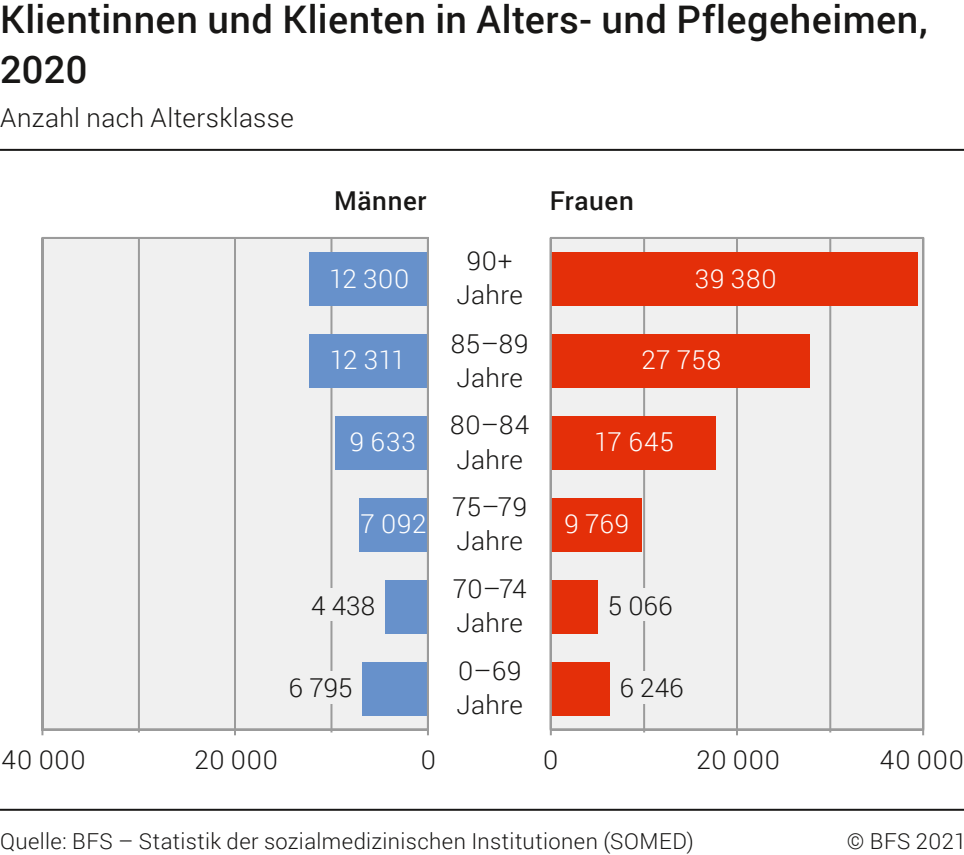
<style>
.page{position:relative;width:964px;height:855px;background:#fff}
.page>*{position:absolute;margin:0;border:0;box-sizing:border-box;transform-origin:0 0}
.t1{font:500 38px/50px "Roboto";letter-spacing:.01em;color:#181716}
.t2{font:300 26px/34px "Roboto";letter-spacing:.015em;color:#181716}
.t3{font:300 26px "Roboto";letter-spacing:.03em;color:#fff}
.t4{font:500 26px "Roboto";letter-spacing:.025em;color:#181716}
.t5{font:300 22px "Roboto";letter-spacing:.02em;color:#181716}
</style>
<div class="page">
<hr style="left:0;top:149px;width:963px;height:2px;background:#181716">
<hr style="left:0;top:808px;width:963px;height:2px;background:#181716">
<div style="left:41px;top:237px;width:388px;height:499px;background:#f0f0f0"></div>
<hr style="left:234px;top:238px;width:2px;height:491px;background:#9b9b9b">
<hr style="left:138px;top:238px;width:2px;height:491px;background:#9b9b9b">
<hr style="left:330px;top:238px;width:2px;height:491px;background:#9b9b9b">
<hr style="left:42px;top:728px;width:386px;height:2px;background:#9b9b9b">
<hr style="left:41px;top:238px;width:2px;height:491px;background:#9b9b9b">
<div style="left:309px;top:252px;width:119px;height:53px;background:#6791cb"></div>
<div style="left:309px;top:334px;width:119px;height:53px;background:#6791cb"></div>
<div style="left:335px;top:416px;width:93px;height:53px;background:#6791cb"></div>
<div style="left:360px;top:498px;width:68px;height:53px;background:#6791cb"></div>
<div style="left:385px;top:579px;width:43px;height:54px;background:#6791cb"></div>
<div style="left:362px;top:661px;width:66px;height:54px;background:#6791cb"></div>
<div style="left:549px;top:237px;width:375px;height:499px;background:#f0f0f0"></div>
<hr style="left:735px;top:238px;width:2px;height:491px;background:#9b9b9b">
<hr style="left:643px;top:238px;width:2px;height:491px;background:#9b9b9b">
<hr style="left:921px;top:238px;width:2px;height:491px;background:#9b9b9b">
<hr style="left:829px;top:238px;width:2px;height:491px;background:#9b9b9b">
<hr style="left:550px;top:728px;width:372px;height:2px;background:#9b9b9b">
<div style="left:550px;top:252px;width:367px;height:53px;background:#e42f09"></div>
<div style="left:550px;top:334px;width:259px;height:53px;background:#e42f09"></div>
<div style="left:550px;top:416px;width:165px;height:53px;background:#e42f09"></div>
<div style="left:550px;top:498px;width:91px;height:53px;background:#e42f09"></div>
<div style="left:550px;top:579px;width:48px;height:54px;background:#e42f09"></div>
<div style="left:550px;top:661px;width:59px;height:54px;background:#e42f09"></div>
<hr style="left:427px;top:238px;width:2px;height:491px;background:#9b9b9b">
<hr style="left:549px;top:238px;width:2px;height:491px;background:#9b9b9b">
<div style="left:633px;top:588px;width:69px;height:33px;background:#f0f0f0"></div>
<div style="left:633px;top:671px;width:69px;height:32px;background:#f0f0f0"></div>
<div style="left:274px;top:588px;width:70px;height:33px;background:#f0f0f0"></div>
<div style="left:274px;top:671px;width:70px;height:32px;background:#f0f0f0"></div>
<h1 class="t1" style="left:0;top:-7px;width:929px">Klientinnen und Klienten in Alters- und Pflegeheimen,<br>2020</h1>
<p class="t2" style="left:0;top:99px;width:295px">Anzahl nach Altersklasse</p>
<p class="t4" style="left:334px;top:182px;width:94px">Männer</p>
<p class="t4" style="left:549px;top:182px;width:86px">Frauen</p>
<p class="t3" style="left:329px;top:260px;width:82px">12 300</p>
<p class="t2" style="left:456px;top:243px;width:68px;text-align:center">90+<br>Jahre</p>
<p class="t3" style="left:694px;top:260px;width:83px">39 380</p>
<p class="t3" style="left:330px;top:342px;width:77px">12 311</p>
<p class="t2" style="left:451px;top:325px;width:79px">85–89<br>Jahre</p>
<p class="t3" style="left:641px;top:342px;width:81px">27 758</p>
<p class="t3" style="left:350px;top:424px;width:67px">9 633</p>
<p class="t2" style="left:450px;top:406px;width:80px">80–84<br>Jahre</p>
<p class="t3" style="left:594px;top:424px;width:81px">17 645</p>
<p class="t3" style="left:360px;top:505px;width:68px">7 092</p>
<p class="t2" style="left:452px;top:489px;width:76px">75–79<br>Jahre</p>
<p class="t3" style="left:564px;top:505px;width:66px">9 769</p>
<p class="t2" style="left:311px;top:587px;width:65px">4 438</p>
<p class="t2" style="left:453px;top:570px;width:75px">70–74<br>Jahre</p>
<p class="t2" style="left:607px;top:587px;width:66px">5 066</p>
<p class="t2" style="left:288px;top:669px;width:65px">6 795</p>
<p class="t2" style="left:456px;top:652px;width:68px">0–69<br>Jahre</p>
<p class="t2" style="left:619px;top:669px;width:65px">6 246</p>
<p class="t2" style="left:2px;top:741px;width:86px">40 000</p>
<p class="t2" style="left:194px;top:741px;width:85px">20 000</p>
<p class="t2" style="left:420px;top:741px;width:17px">0</p>
<p class="t2" style="left:543px;top:741px;width:17px">0</p>
<p class="t2" style="left:696px;top:741px;width:85px">20 000</p>
<p class="t2" style="left:879px;top:741px;width:86px">40 000</p>
<p class="t5" style="left:0;top:825px;width:695px">Quelle: BFS – Statistik der sozialmedizinischen Institutionen (SOMED)</p>
<p class="t5" style="left:846px;top:825px;width:121px">© BFS 2021</p>
</div>
